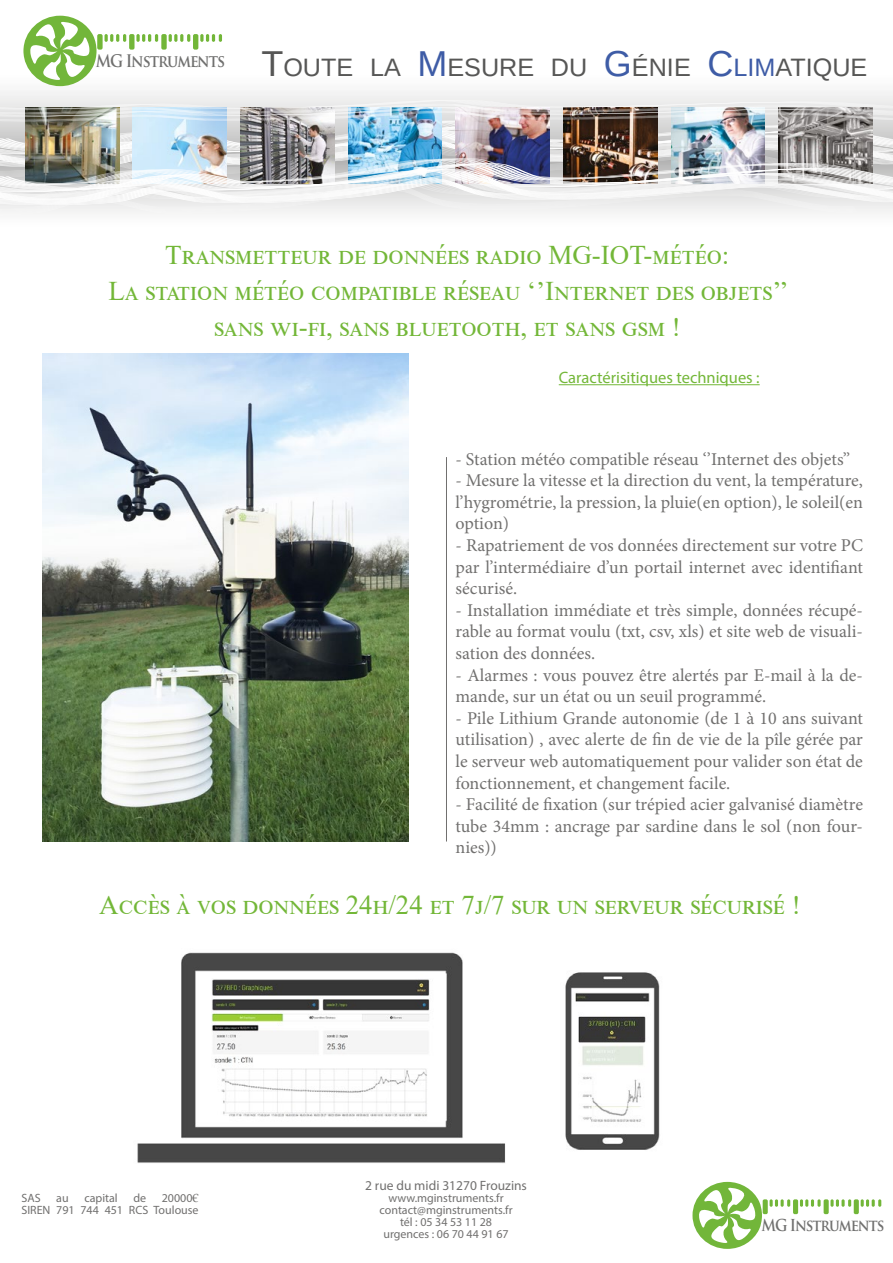
<style>
.page{position:relative;width:893px;height:1263px;background:#fff}
.page>*{position:absolute;margin:0;border:0;box-sizing:border-box;transform-origin:0 0}
.t1{font:27px/36px "Times New Roman";color:#73b738;text-align:center}
.t2{font:25.2px "Arimo";color:#575756}
.t3{font:18px/21.6px "Minion Pro";color:#71706f;text-align:justify}
.t4{font:16.5px "Myriad Pro";color:#73b738}
.t5{font:700 16.05px "Trajan Pro";letter-spacing:-.07em;color:#70706f;scale:.88 1}
.t6{font:13.5px "Myriad Pro";color:#71706f}
.t7{font:12px/12px "Myriad Pro";color:#71706f;text-align:center}
.s1{font-size:36px}
.s2{font-size:36px;color:#3e5ca6}
.s3{color:#3e5ca6}
.s4{font-family:"Palatino Linotype"}
</style>
<div class="page">
<div style="left:0;top:71px;width:893px;height:157px;background:#f7f7f7"></div>
<img style="left:0;top:100px;width:893px;height:108px">
<svg style="left:23px;top:16px;width:74px;height:70px"></svg>
<div style="left:97px;top:34px;width:6px;height:16px;background:#72b638;border-radius:2px"></div>
<svg style="left:105px;top:34px;width:21px;height:8px"></svg>
<div style="left:193px;top:34px;width:5px;height:16px;background:#72b638;border-radius:2px"></div>
<svg style="left:200px;top:34px;width:22px;height:8px"></svg>
<div style="left:129px;top:34px;width:6px;height:16px;background:#72b638;border-radius:2px"></div>
<svg style="left:136px;top:34px;width:22px;height:8px"></svg>
<div style="left:161px;top:34px;width:6px;height:16px;background:#72b638;border-radius:2px"></div>
<svg style="left:169px;top:34px;width:21px;height:8px"></svg>
<svg style="left:692px;top:1182px;width:70px;height:67px"></svg>
<div style="left:763px;top:1199px;width:5px;height:15px;background:#72b638;border-radius:2px"></div>
<svg style="left:770px;top:1199px;width:20px;height:8px"></svg>
<div style="left:854px;top:1199px;width:5px;height:15px;background:#72b638;border-radius:2px"></div>
<svg style="left:861px;top:1199px;width:20px;height:8px"></svg>
<div style="left:793px;top:1199px;width:5px;height:15px;background:#72b638;border-radius:2px"></div>
<svg style="left:800px;top:1199px;width:21px;height:8px"></svg>
<div style="left:824px;top:1199px;width:5px;height:15px;background:#72b638;border-radius:2px"></div>
<svg style="left:830px;top:1199px;width:21px;height:8px"></svg>
<hr style="left:559px;top:384px;width:201px;height:1px;background:#73b738">
<hr style="left:446px;top:457px;width:1px;height:384px;background:#71706f">
<img style="left:42px;top:353px;width:366px;height:488px">
<img style="left:137px;top:952px;width:368px;height:211px">
<img style="left:565px;top:972px;width:95px;height:178px">
<h2 class="t2" style="left:96px;top:51px;width:773px"><sup>MG</sup> <sup>Instruments</sup> <span class="s1">T</span>OUTE LA <span class="s2">M</span>ESURE DU <span class="s2">G</span>ÉNIE <span class="s2">C</span><span class="s3">LIM</span>ATIQUE</h2>
<h1 class="t1" style="left:108px;top:236px;width:681px">Transmetteur de données radio MG-IOT-météo:<br>La station météo compatible réseau ‘’Internet des objets’’ sans wi-fi, sans bluetooth, et sans gsm !</h1>
<p class="t4" style="left:559px;top:367px;width:202px">Caractérisitiques techniques :</p>
<p class="t3" style="left:455px;top:448px;width:396px">- Station météo compatible réseau ‘’Internet des objets’’</p>
<p class="t3" style="left:455px;top:470px;width:409px">- Mesure la vitesse et la direction du vent, la température, l’hygrométrie, la pression, la pluie(en option), le soleil(en option)</p>
<p class="t3" style="left:455px;top:534px;width:409px">- Rapatriement de vos données directement sur votre PC par l’intermédiaire d’un portail internet avec identifiant sécurisé.</p>
<p class="t3" style="left:455px;top:599px;width:409px">- Installation immédiate et très simple, données récupé&shy;rable au format voulu (txt, csv, xls) et site web de visuali&shy;sation des données.</p>
<p class="t3" style="left:455px;top:664px;width:409px">- Alarmes : vous pouvez être alertés par E-mail à la de&shy;mande, sur un état ou un seuil programmé.</p>
<p class="t3" style="left:455px;top:707px;width:409px">- Pile Lithium Grande autonomie (de 1 à 10 ans suivant utilisation) , avec alerte de fin de vie de la pîle gérée par le serveur web automatiquement pour valider son état de fonctionnement, et changement facile.</p>
<p class="t3" style="left:455px;top:794px;width:409px">- Facilité de fixation (sur trépied acier galvanisé diamètre tube 34mm : ancrage par sardine dans le sol (non four&shy;nies))</p>
<h1 class="t1" style="left:99px;top:886px;width:703px">Accès à vos données 24h/24 et 7j/7 sur un serveur sécurisé !</h1>
<p class="t7" style="left:21px;top:1191px;width:21px">SAS</p>
<p class="t7" style="left:56px;top:1191px;width:14px">au</p>
<p class="t7" style="left:84px;top:1191px;width:35px">capital</p>
<p class="t7" style="left:133px;top:1191px;width:14px">de</p>
<p class="t7" style="left:21px;top:1191px;width:179px;text-align:right">20000<span class="s4">€<br></span>SIREN 791 744 451 RCS Toulouse</p>
<p class="t6" style="left:365px;top:1177px;width:163px">2 rue du midi 31270 Frouzins</p>
<p class="t7" style="left:379px;top:1192px;width:135px">www.mginstruments.fr contact@mginstruments.fr tél : 05 34 53 11 28 urgences : 06 70 44 91 67</p>
<p class="t5" style="left:761px;top:1215px;width:141px">MG Instruments</p>
</div>
